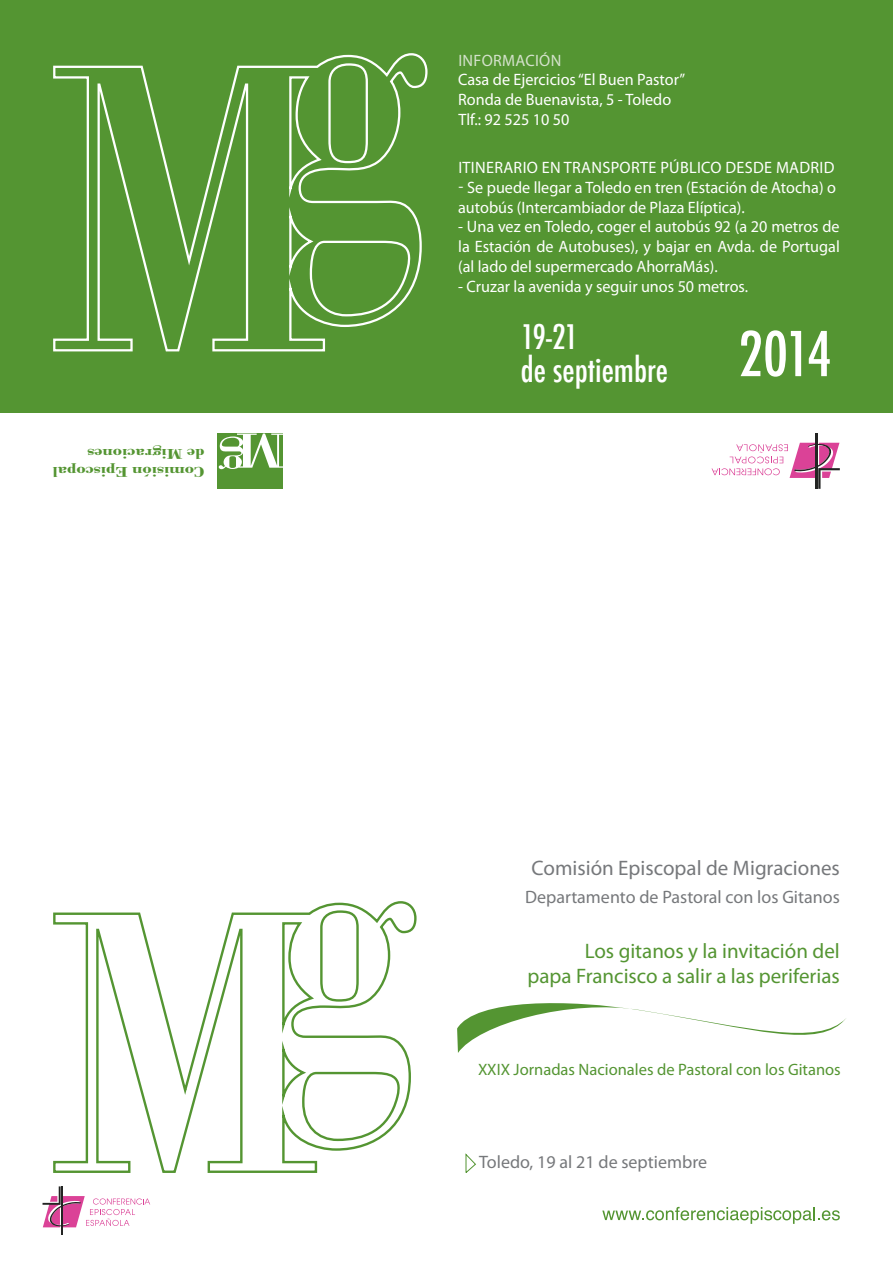
<style>
.page{position:relative;width:893px;height:1263px;background:#fff}
.page>*{position:absolute;margin:0;border:0;box-sizing:border-box;transform-origin:0 0}
.t1{font:500 condensed 60px "Futura";color:#fff}
.t2{font:500 condensed 33px/33px "Futura";color:#fff}
.t3{font:21px "Myriad Pro";color:#549532}
.t4{font:21px "Myriad Pro";color:#76787b}
.t5{font:18px "Myriad Pro";color:#76787b}
.t6{font:16.5px/19.8px "Myriad Pro";color:#fff}
.t7{font:16.5px "Myriad Pro";color:#549532}
.t8{font:16.5px "Myriad Pro";letter-spacing:.02em;color:#fff}
.t9{font:16.5px "Myriad Pro";letter-spacing:.02em;color:#d4e2cb}
.t10{font:700 15px/18px "Bodoni";color:#549532;scale:1.27 1}
</style>
<div class="page">
<div style="left:0;top:0;width:893px;height:412px;background:#549532"></div>
<svg style="left:602px;top:1207px;width:238px;height:17px"></svg>
<svg style="left:457px;top:1003px;width:389px;height:50px"></svg>
<hr style="left:61px;top:1186px;width:2px;height:49px;background:#232423">
<svg style="left:43px;top:1186px;width:107px;height:41px"></svg>
<svg style="left:465px;top:1153px;width:11px;height:20px"></svg>
<hr style="left:815px;top:434px;width:2px;height:55px;background:#232423">
<svg style="left:711px;top:443px;width:129px;height:46px"></svg>
<div style="left:217px;top:434px;width:65px;height:55px;background:#549532"></div>
<svg style="left:219px;top:434px;width:63px;height:35px"></svg>
<svg style="left:53px;top:901px;width:364px;height:272px"></svg>
<svg style="left:53px;top:53px;width:375px;height:299px"></svg>
<p class="t10" style="left:204px;top:481px;width:121px;rotate:-180deg">Comisión Episcopal de Migraciones</p>
<p class="t9" style="left:458px;top:50px;width:104px">INFORMACIÓN</p>
<p class="t6" style="left:458px;top:70px;width:228px">Casa de Ejercicios “El Buen Pastor”</p>
<p class="t6" style="left:458px;top:89px;width:215px">Ronda de Buenavista, 5 - Toledo</p>
<p class="t6" style="left:458px;top:109px;width:113px">Tlf.: 92 525 10 50</p>
<p class="t8" style="left:458px;top:157px;width:378px">ITINERARIO EN TRANSPORTE PÚBLICO DESDE MADRID</p>
<p class="t6" style="left:458px;top:177px;width:379px">- Se puede llegar a Toledo en tren (Estación de Atocha) o autobús (Intercambiador de Plaza Elíptica).</p>
<p class="t6" style="left:458px;top:217px;width:383px;text-align:justify">- Una vez en Toledo, coger el autobús 92 (a 20 metros de la Estación de Autobuses), y bajar en Avda. de Portugal (al lado del supermercado AhorraMás).</p>
<p class="t6" style="left:458px;top:276px;width:291px">- Cruzar la avenida y seguir unos 50 metros.</p>
<p class="t2" style="left:521px;top:320px;width:149px">19-21<br>de septiembre</p>
<p class="t1" style="left:738px;top:316px;width:95px">2014</p>
<p class="t4" style="left:531px;top:855px;width:310px">Comisión Episcopal de Migraciones</p>
<p class="t5" style="left:525px;top:886px;width:316px">Departamento de Pastoral con los Gitanos</p>
<p class="t3" style="left:585px;top:938px;width:257px">Los gitanos y la invitación del</p>
<p class="t3" style="left:527px;top:963px;width:314px">papa Francisco a salir a las periferias</p>
<p class="t7" style="left:478px;top:1059px;width:364px">XXIX Jornadas Nacionales de Pastoral con los Gitanos</p>
<p class="t5" style="left:479px;top:1151px;width:229px">Toledo, 19 al 21 de septiembre</p>
</div>
